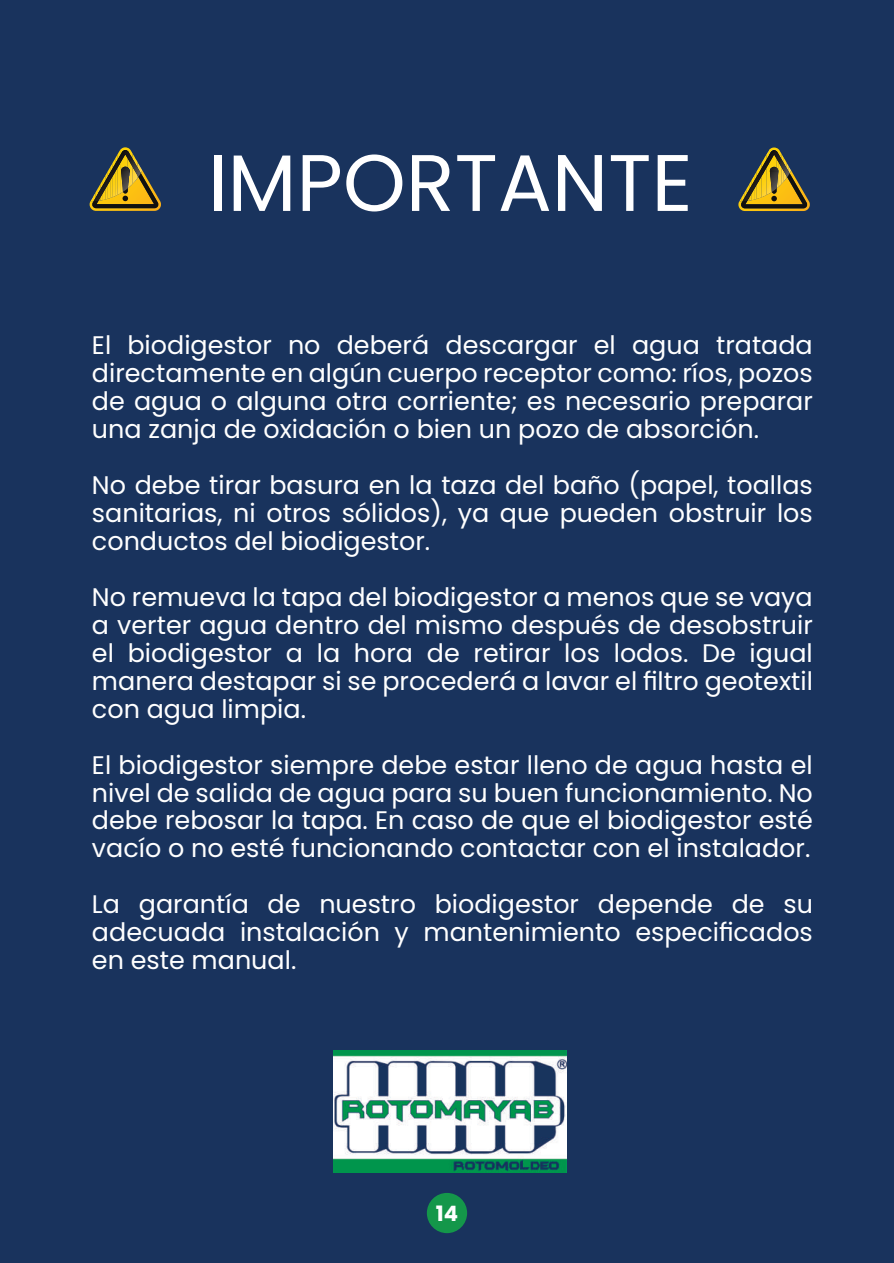
<style>
.page{position:relative;width:894px;height:1263px;background:#fff}
.page>*{position:absolute;margin:0;border:0;box-sizing:border-box;transform-origin:0 0}
.t1{font:79.95px "font 0000000026374 e 20";color:#fff}
.t2{font:25.35px/27.9px "font 0000000026374 e 20";color:#fff;text-align:justify}
.t3{font:21.15px "font 0000000026374 e 20";color:#fff}
</style>
<div class="page">
<div style="left:0;top:0;width:893px;height:1263px;background:#19335d"></div>
<svg style="left:89px;top:147px;width:72px;height:64px"></svg>
<svg style="left:738px;top:147px;width:72px;height:64px"></svg>
<img style="left:333px;top:1050px;width:233px;height:122px">
<div style="left:426px;top:1193px;width:41px;height:40px;background:#14974a;border-radius:50%"></div>
<h1 class="t1" style="left:208px;top:137px;width:486px">IMPORTANTE</h1>
<p class="t2" style="left:92px;top:332px;width:722px">El biodigestor no deberá descargar el agua tratada directamente en algún cuerpo receptor como: ríos, pozos de agua o alguna otra corriente; es necesario preparar una zanja de oxidación o bien un pozo de absorción.</p>
<p class="t2" style="left:92px;top:471px;width:722px">No debe tirar basura en la taza del baño (papel, toallas sanitarias, ni otros sólidos), ya que pueden obstruir los conductos del biodigestor.</p>
<p class="t2" style="left:92px;top:583px;width:722px">No remueva la tapa del biodigestor a menos que se vaya a verter agua dentro del mismo después de desobstruir el biodigestor a la hora de retirar los lodos. De igual manera destapar si se procederá a lavar el filtro geotextil con agua limpia.</p>
<p class="t2" style="left:92px;top:751px;width:722px">El biodigestor siempre debe estar lleno de agua hasta el nivel de salida de agua para su buen funcionamiento. No debe rebosar la tapa. En caso de que el biodigestor esté vacío o no esté funcionando contactar con el instalador.</p>
<p class="t2" style="left:92px;top:891px;width:722px">La garantía de nuestro biodigestor depende de su adecuada instalación y mantenimiento especificados en este manual.</p>
<p class="t3" style="left:436px;top:1201px;width:24px">14</p>
</div>
